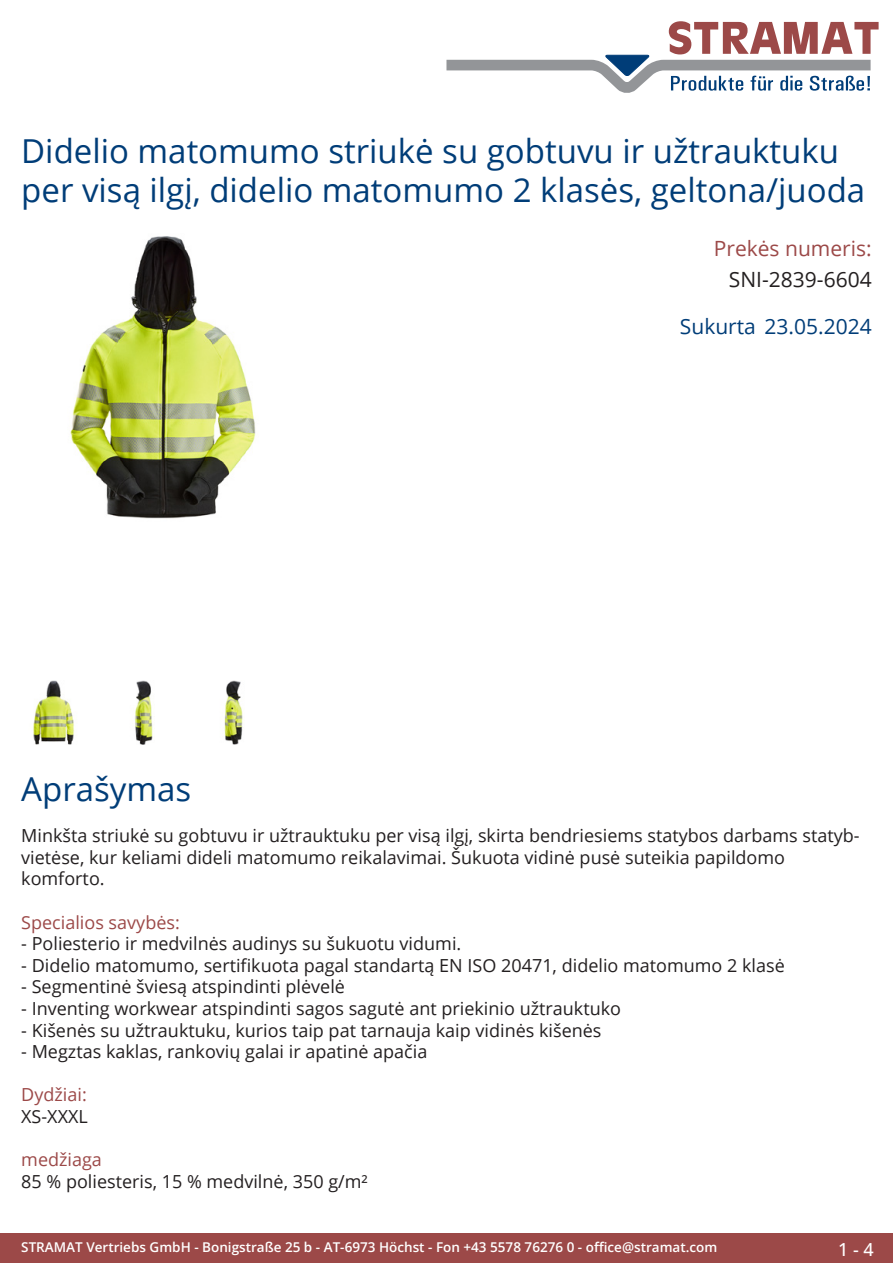
<style>
.page{position:relative;width:893px;height:1263px;background:#fff}
.page>*{position:absolute;margin:0;border:0;box-sizing:border-box;transform-origin:0 0}
.Produkttitel{font:33px/39.6px "Open Sans";color:#003d78}
.Erstellungsdatum{font:21px "Open Sans";color:#003d78}
.TechDaten_Überschrif{font:21px "Open Sans";color:#9c4948}
.TechDaten_Inhalt{font:21px "Open Sans";color:#231f20}
.Beschreibung_Text{font:18px/21.6px "Open Sans";color:#231f20}
.Beschreibung_Text-2{font:18px/21.6px "Open Sans";color:#9c4948}
.t1{font:500 18px "Open Sans";color:#fff}
.t2{font:600 13.5px "Open Sans";color:#fff}
.s1{color:#231f20}
.s2{color:#9c4948}
</style>
<div class="page">
<div style="left:0;top:1233px;width:893px;height:30px;background:#9c4948"></div>
<svg style="left:446px;top:21px;width:433px;height:72px"></svg>
<img style="left:70px;top:236px;width:186px;height:283px">
<img style="left:33px;top:680px;width:41px;height:64px">
<img style="left:134px;top:680px;width:19px;height:64px">
<img style="left:224px;top:680px;width:19px;height:64px">
<p class="Produkttitel" style="left:21px;top:130px;width:845px">Didelio matomumo striukė su gobtuvu ir užtrauktuku per visą ilgį, didelio matomumo 2 klasės, geltona/juoda</p>
<p class="TechDaten_Überschrif" style="left:714px;top:234px;width:159px">Prekės numeris:</p>
<p class="TechDaten_Inhalt" style="left:729px;top:265px;width:144px">SNI-2839-6604</p>
<p class="Erstellungsdatum" style="left:680px;top:312px;width:193px">Sukurta 23.05.2024</p>
<p class="Produkttitel" style="left:21px;top:768px;width:172px">Aprašymas</p>
<p class="Beschreibung_Text" style="left:21px;top:824px;width:840px">Minkšta striukė su gobtuvu ir užtrauktuku per visą ilgį, skirta bendriesiems statybos darbams statyb&shy;vietėse, kur keliami dideli matomumo reikalavimai. Šukuota vidinė pusė suteikia papildomo komforto.</p>
<p class="Beschreibung_Text-2" style="left:21px;top:911px;width:160px">Specialios savybės:</p>
<p class="Beschreibung_Text" style="left:21px;top:932px;width:442px">- Poliesterio ir medvilnės audinys su šukuotu vidumi.</p>
<p class="Beschreibung_Text" style="left:21px;top:954px;width:765px">- Didelio matomumo, sertifikuota pagal standartą EN ISO 20471, didelio matomumo 2 klasė</p>
<p class="Beschreibung_Text" style="left:21px;top:975px;width:325px">- Segmentinė šviesą atspindinti plėvelė</p>
<p class="Beschreibung_Text" style="left:21px;top:997px;width:601px">- Inventing workwear atspindinti sagos sagutė ant priekinio užtrauktuko</p>
<p class="Beschreibung_Text" style="left:21px;top:1019px;width:582px">- Kišenės su užtrauktuku, kurios taip pat tarnauja kaip vidinės kišenės</p>
<p class="Beschreibung_Text" style="left:21px;top:1040px;width:408px">- Megztas kaklas, rankovių galai ir apatinė apačia</p>
<p class="Beschreibung_Text-2" style="left:21px;top:1083px;width:68px">Dydžiai:<br><span class="s1">XS-XXXL</span></p>
<p class="Beschreibung_Text" style="left:21px;top:1148px;width:348px"><span class="s2">medžiaga<br></span>85 % poliesteris, 15 % medvilnė, 350 g/m²</p>
<p class="t2" style="left:21px;top:1238px;width:698px">STRAMAT Vertriebs GmbH - Bonigstraße 25 b - AT-6973 Höchst - Fon +43 5578 76276 0 - office@stramat.com</p>
<p class="t1" style="left:838px;top:1237px;width:37px">1 - 4</p>
</div>
